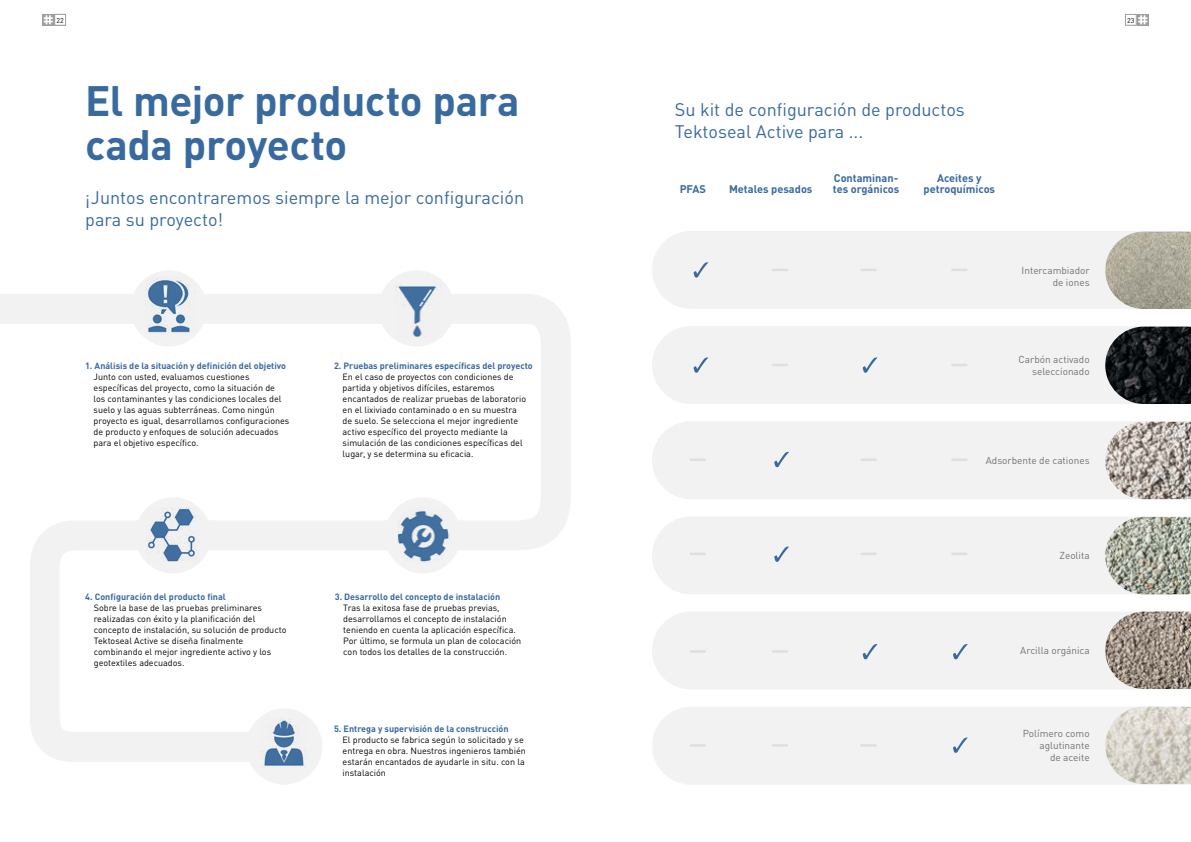
<style>
.page{position:relative;width:1191px;height:842px;background:#fff}
.page>*{position:absolute;margin:0;border:0;box-sizing:border-box;transform-origin:0 0}
.t1{font:700 42px/44px "DIN Pro";letter-spacing:-.01em;color:#386a9f}
.t2{font:18px/22px "DIN Pro";color:#386a9f}
.t3{font:700 11px/11px "DIN Pro";color:#386a9f;text-align:center}
.t4{font:10px/12px "DIN Pro";color:#707172;text-align:right}
.t5{font:9px/11px "DIN Pro";color:#000}
.t6{font:700 9px "DIN Pro";color:#386a9f}
.t7{font:7px "DIN Pro";color:#000}
.t8{font:700 7px "DIN Pro";color:#000}
</style>
<div class="page">
<div style="left:652px;top:231px;width:539px;height:78px;background:#f2f2f3"></div>
<div style="left:652px;top:326px;width:539px;height:78px;background:#f2f2f3"></div>
<div style="left:652px;top:421px;width:539px;height:78px;background:#f2f2f3"></div>
<div style="left:652px;top:516px;width:536px;height:78px;background:#f2f2f3"></div>
<div style="left:652px;top:612px;width:453px;height:77px;background:#f2f2f3"></div>
<div style="left:652px;top:707px;width:537px;height:78px;background:#f2f2f3"></div>
<svg style="left:0;top:294px;width:571px;height:468px"></svg>
<div style="left:131px;top:270px;width:76px;height:76px;background:#f2f2f3;border-radius:50%"></div>
<div style="left:378px;top:270px;width:76px;height:76px;background:#f2f2f3;border-radius:50%"></div>
<div style="left:385px;top:497px;width:76px;height:76px;background:#f2f2f3;border-radius:50%"></div>
<div style="left:135px;top:497px;width:76px;height:76px;background:#f2f2f3;border-radius:50%"></div>
<div style="left:246px;top:708px;width:76px;height:77px;background:#f2f2f3;border-radius:50%"></div>
<img style="left:1105px;top:327px;width:86px;height:77px">
<img style="left:1105px;top:232px;width:86px;height:77px">
<img style="left:1105px;top:612px;width:86px;height:77px">
<img style="left:1105px;top:707px;width:86px;height:77px">
<img style="left:1105px;top:422px;width:86px;height:77px">
<img style="left:1105px;top:517px;width:86px;height:77px">
<img style="left:146px;top:277px;width:49px;height:56px">
<img style="left:396px;top:285px;width:41px;height:52px">
<img style="left:397px;top:506px;width:53px;height:58px">
<img style="left:145px;top:507px;width:54px;height:56px">
<img style="left:264px;top:719px;width:42px;height:47px">
<svg style="left:43px;top:14px;width:11px;height:12px"></svg>
<svg style="left:44px;top:15px;width:9px;height:9px"></svg>
<div style="left:54px;top:14px;width:12px;height:12px;border:1px solid #9c9e9f"></div>
<svg style="left:1137px;top:14px;width:11px;height:12px"></svg>
<svg style="left:1138px;top:15px;width:9px;height:9px"></svg>
<div style="left:1125px;top:14px;width:11px;height:12px;border:1px solid #9c9e9f"></div>
<svg style="left:773px;top:269px;width:14px;height:2px"></svg>
<svg style="left:773px;top:364px;width:14px;height:2px"></svg>
<svg style="left:861px;top:269px;width:14px;height:2px"></svg>
<hr style="left:861px;top:458px;width:14px;height:3px;background:#dedfe0">
<svg style="left:861px;top:553px;width:14px;height:2px"></svg>
<hr style="left:861px;top:744px;width:14px;height:3px;background:#dedfe0">
<hr style="left:691px;top:650px;width:14px;height:3px;background:#dedfe0">
<hr style="left:691px;top:744px;width:14px;height:3px;background:#dedfe0">
<hr style="left:691px;top:458px;width:14px;height:3px;background:#dedfe0">
<svg style="left:691px;top:553px;width:14px;height:2px"></svg>
<svg style="left:952px;top:269px;width:14px;height:2px"></svg>
<hr style="left:952px;top:458px;width:14px;height:3px;background:#dedfe0">
<svg style="left:952px;top:553px;width:14px;height:2px"></svg>
<hr style="left:773px;top:650px;width:14px;height:3px;background:#dedfe0">
<hr style="left:773px;top:744px;width:14px;height:3px;background:#dedfe0">
<svg style="left:952px;top:364px;width:14px;height:2px"></svg>
<svg style="left:693px;top:262px;width:15px;height:16px"></svg>
<svg style="left:693px;top:357px;width:15px;height:16px"></svg>
<svg style="left:862px;top:357px;width:15px;height:16px"></svg>
<svg style="left:774px;top:452px;width:15px;height:15px"></svg>
<svg style="left:774px;top:546px;width:15px;height:16px"></svg>
<svg style="left:862px;top:644px;width:15px;height:15px"></svg>
<svg style="left:953px;top:644px;width:14px;height:15px"></svg>
<svg style="left:953px;top:737px;width:14px;height:16px"></svg>
<p class="t7" style="left:56px;top:15px;width:9px">22</p>
<p class="t7" style="left:1127px;top:15px;width:9px">23</p>
<p class="t8" style="left:56px;top:15px;width:9px">10</p>
<h1 class="t1" style="left:85px;top:76px;width:436px">El mejor producto para cada proyecto</h1>
<h2 class="t2" style="left:85px;top:185px;width:440px">¡Juntos encontraremos siempre la mejor configuración para su proyecto!</h2>
<p class="t6" style="left:85px;top:359px;width:203px">1. Análisis de la situación y definición del objetivo</p>
<p class="t5" style="left:94px;top:371px;width:197px">Junto con usted, evaluamos cuestiones específicas del proyecto, como la situación de<br>los contaminantes y las condiciones locales del suelo y las aguas subterráneas. Como ningún proyecto es igual, desarrollamos configuraciones de producto y enfoques de solución adecuados para el objetivo específico.</p>
<p class="t6" style="left:334px;top:359px;width:200px">2. Pruebas preliminares específicas del proyecto</p>
<p class="t5" style="left:342px;top:371px;width:185px">En el caso de proyectos con condiciones de partida y objetivos difíciles, estaremos encantados de realizar pruebas de laboratorio en el lixiviado contaminado o en su muestra de suelo. Se selecciona el mejor ingrediente activo específico del proyecto mediante la simulación de las condiciones específicas del lugar, y se determina su eficacia.</p>
<p class="t6" style="left:85px;top:590px;width:142px">4. Configuración del producto final</p>
<p class="t5" style="left:94px;top:602px;width:194px">Sobre la base de las pruebas preliminares realizadas con éxito y la planificación del concepto de instalación, su solución de producto Tektoseal Active se diseña finalmente combinando el mejor ingrediente activo y los geotextiles adecuados.</p>
<p class="t6" style="left:335px;top:590px;width:167px">3. Desarrollo del concepto de instalación</p>
<p class="t5" style="left:343px;top:602px;width:179px">Tras la exitosa fase de pruebas previas, desarrollamos el concepto de instalación teniendo en cuenta la aplicación específica.<br>Por último, se formula un plan de colocación con todos los detalles de la construcción.</p>
<p class="t6" style="left:334px;top:722px;width:176px">5. Entrega y supervisión de la construcción</p>
<p class="t5" style="left:342px;top:734px;width:185px">El producto se fabrica según lo solicitado y se entrega en obra. Nuestros ingenieros también estarán encantados de ayudarle in situ. con la instalación</p>
<h2 class="t2" style="left:675px;top:97px;width:291px">Su kit de configuración de productos<br>Tektoseal Active para ...</h2>
<p class="t3" style="left:833px;top:172px;width:68px;text-align:left">Contaminan&shy;tes orgánicos</p>
<p class="t3" style="left:679px;top:183px;width:28px">PFAS</p>
<p class="t3" style="left:923px;top:172px;width:73px">Aceites y petroquímicos</p>
<p class="t3" style="left:729px;top:183px;width:85px">Metales pesados</p>
<p class="t4" style="left:1021px;top:264px;width:70px">Intercambiador de iones</p>
<p class="t4" style="left:1018px;top:353px;width:73px">Carbón activado seleccionado</p>
<p class="t4" style="left:985px;top:453px;width:105px">Adsorbente de cationes</p>
<p class="t4" style="left:1059px;top:549px;width:32px">Zeolita</p>
<p class="t4" style="left:1020px;top:644px;width:71px">Arcilla orgánica</p>
<p class="t4" style="left:1022px;top:727px;width:68px">Polímero como aglutinante<br>de aceite</p>
</div>
